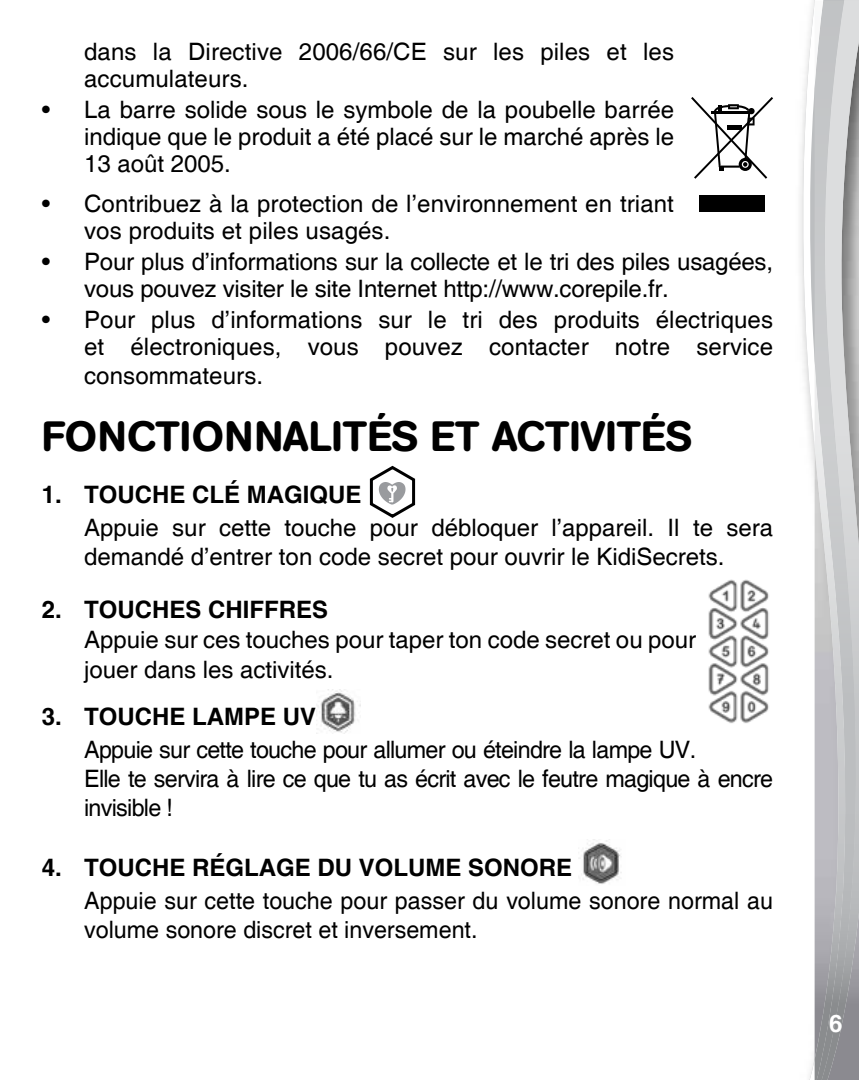
<style>
.page{position:relative;width:859px;height:1080px;background:#fff}
.page>*{position:absolute;margin:0;border:0;box-sizing:border-box;transform-origin:0 0}
.t1{font:500 42px "AG Book Rounded";color:#000}
.t2{font:24px/27px "Helvetica";color:#000}
.t3{font:24px/28.8px "Helvetica";letter-spacing:-.03em;color:#000}
.t4{font:700 24px "Helvetica";color:#000}
.t5{font:700 24px "Helvetica";color:#fff}
</style>
<div class="page">
<svg style="left:802px;top:0;width:13px;height:1080px"></svg>
<img style="left:858px;top:3px;width:1px;height:1077px">
<img style="left:848px;top:3px;width:10px;height:1077px">
<svg style="left:823px;top:0;width:36px;height:3px"></svg>
<img style="left:815px;top:1px;width:33px;height:1079px">
<svg style="left:369px;top:465px;width:47px;height:53px"></svg>
<img style="left:316px;top:690px;width:44px;height:44px">
<img style="left:579px;top:839px;width:43px;height:45px">
<img style="left:708px;top:579px;width:61px;height:144px">
<div style="left:700px;top:195px;width:65px;height:16px;background:#000"></div>
<svg style="left:691px;top:97px;width:82px;height:82px"></svg>
<p class="t2" style="left:84px;top:39px;width:591px">dans la Directive 2006/66/CE sur les piles et les accumulateurs.</p>
<p class="t2" style="left:84px;top:97px;width:591px;text-align:justify;text-indent:-43px">• La barre solide sous le symbole de la poubelle barrée indique que le produit a été placé sur le marché après le 13 août 2005.</p>
<p class="t2" style="left:84px;top:191px;width:591px;text-indent:-43px">• Contribuez à la protection de l’environnement en triant vos produits et piles usagés.</p>
<p class="t2" style="left:84px;top:249px;width:690px;text-indent:-43px">• Pour plus d’informations sur la collecte et le tri des piles usagées, vous pouvez visiter le site Internet http://www.corepile.fr.</p>
<p class="t2" style="left:84px;top:307px;width:690px;line-height:27.9px;text-align:justify;text-indent:-43px">• Pour plus d’informations sur le tri des produits électriques et électroniques, vous pouvez contacter notre service consommateurs.</p>
<h1 class="t1" style="left:42px;top:412px;width:652px">FONCTIONNALITÉS ET ACTIVITÉS</h1>
<p class="t4" style="left:42px;top:480px;width:321px">1. TOUCHE CLÉ MAGIQUE</p>
<p class="t2" style="left:84px;top:514px;width:690px;line-height:28.8px">Appuie sur cette touche pour débloquer l’appareil. Il te sera demandé d’entrer ton code secret pour ouvrir le KidiSecrets.</p>
<p class="t4" style="left:42px;top:595px;width:288px">2. TOUCHES CHIFFRES</p>
<p class="t2" style="left:84px;top:625px;width:613px;line-height:30px">Appuie sur ces touches pour taper ton code secret ou pour jouer dans les activités.</p>
<p class="t4" style="left:42px;top:702px;width:276px">3. TOUCHE LAMPE UV</p>
<p class="t3" style="left:84px;top:736px;width:690px">Appuie sur cette touche pour allumer ou éteindre la lampe UV.<br>Elle te servira à lire ce que tu as écrit avec le feutre magique à encre invisible !</p>
<p class="t4" style="left:42px;top:853px;width:532px">4. TOUCHE RÉGLAGE DU VOLUME SONORE</p>
<p class="t2" style="left:84px;top:887px;width:690px;line-height:28.8px">Appuie sur cette touche pour passer du volume sonore normal au volume sonore discret et inversement.</p>
<p class="t5" style="left:829px;top:1008px;width:15px">6</p>
</div>
